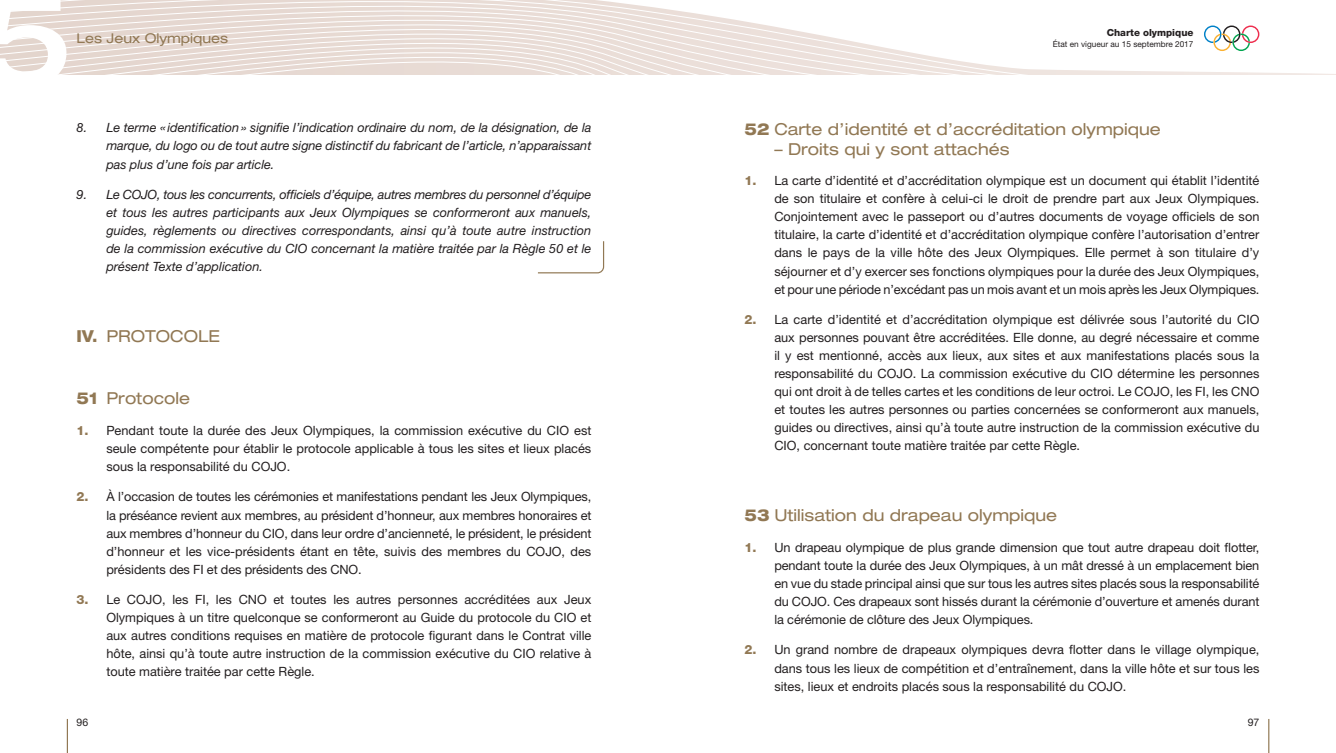
<style>
.page{position:relative;width:1336px;height:753px;background:#fff}
.page>*{position:absolute;margin:0;border:0;box-sizing:border-box;transform-origin:0 0}
.t1{font:expanded 16.5px "Helvetica Neue LT Std";color:#917854}
.t2{font:expanded 13.5px "Helvetica Neue LT Std";color:#917854}
.t3{font:12.75px/18px "Helvetica Neue LT Std";color:#231f20;text-align:justify}
.t4{font:italic 12.75px/18px "Helvetica Neue LT Std";letter-spacing:-.005em;color:#231f20;text-align:justify}
.t5{font:10.5px "Helvetica Neue LT Std";color:#231f20}
.t6{font:800 9.75px "Helvetica Neue LT Std";color:#231f20}
.t7{font:8.25px "Helvetica Neue LT Std";color:#231f20}
.s1{font-weight:800}
.s2{font-weight:800;color:#917854}
</style>
<div class="page">
<svg style="left:1104px;top:25px;width:218px;height:49px"></svg>
<svg style="left:66px;top:0;width:1038px;height:75px"></svg>
<svg style="left:1203px;top:26px;width:56px;height:25px"></svg>
<hr style="left:1267px;top:719px;width:2px;height:34px;background:#917854">
<hr style="left:67px;top:719px;width:1px;height:34px;background:#917854">
<svg style="left:0;top:0;width:66px;height:75px"></svg>
<svg style="left:537px;top:241px;width:67px;height:33px"></svg>
<p class="t2" style="left:77px;top:30px;width:153px">Les Jeux Olympiques</p>
<p class="t6" style="left:1106px;top:27px;width:88px">Charte olympique</p>
<p class="t7" style="left:1052px;top:39px;width:142px">état en vigueur au 15 septembre 2017</p>
<p class="t4" style="left:106px;top:119px;width:486px;text-indent:-30px">8. Le terme «identification» signifie l’indication ordinaire du nom, de la désignation, de la marque, du logo ou de tout autre signe distinctif du fabricant de l’article, n’apparaissant pas plus d’une fois par article.</p>
<p class="t4" style="left:106px;top:185px;width:486px;text-indent:-30px">9. Le COJO, tous les concurrents, officiels d’équipe, autres membres du personnel d’équipe et tous les autres participants aux Jeux Olympiques se conformeront aux manuels, guides, règlements ou directives correspondants, ainsi qu’à toute autre instruction de la commission exécutive du CIO concernant la matière traitée par la Règle 50 et le présent Texte d’application.</p>
<p class="t1" style="left:77px;top:326px;width:56px"><span class="s1">IV.</span>Protocol</p>
<p class="t1" style="left:208px;top:326px;width:13px">e</p>
<p class="t1" style="left:77px;top:388px;width:115px"><span class="s1">51</span> Protocole</p>
<p class="t3" style="left:106px;top:421px;width:486px;text-indent:-30px"><span class="s2">1.</span> Pendant toute la durée des Jeux Olympiques, la commission exécutive du CIO est seule compétente pour établir le protocole applicable à tous les sites et lieux placés sous la responsabilité du COJO.</p>
<p class="t3" style="left:106px;top:488px;width:486px;text-indent:-30px"><span class="s2">2.</span> À l’occasion de toutes les cérémonies et manifestations pendant les Jeux Olympiques, la préséance revient aux membres, au président d’honneur, aux membres honoraires et aux membres d’honneur du CIO, dans leur ordre d’ancienneté, le président, le président d’honneur et les vice-présidents étant en tête, suivis des membres du COJO, des présidents des FI et des présidents des CNO.</p>
<p class="t3" style="left:106px;top:590px;width:486px;text-indent:-30px"><span class="s2">3.</span> Le COJO, les FI, les CNO et toutes les autres personnes accréditées aux Jeux Olympiques à un titre quelconque se conformeront au Guide du protocole du CIO et aux autres conditions requises en matière de protocole figurant dans le Contrat ville hôte, ainsi qu’à toute autre instruction de la commission exécutive du CIO relative à toute matière traitée par cette Règle.</p>
<p class="t1" style="left:744px;top:119px;width:417px"><span class="s1">52</span> Carte d’identité et d’accréditation olympique</p>
<p class="t1" style="left:774px;top:139px;width:237px">– Droits qui y sont attachés</p>
<p class="t3" style="left:774px;top:172px;width:486px;text-align:left;text-indent:-30px"><span class="s2">1.</span> La carte d’identité et d’accréditation olympique est un document qui établit l’identité de son titulaire et confère à celui-ci le droit de prendre part aux Jeux Olympiques.<br>Conjointement avec le passeport ou d’autres documents de voyage officiels de son titulaire, la carte d’identité et d’accréditation olympique confère l’autorisation d’entrer dans le pays de la ville hôte des Jeux Olympiques. Elle permet à son titulaire d’y séjourner et d’y exercer ses fonctions olympiques pour la durée des Jeux Olympiques, et pour une période n’excédant pas un mois avant et un mois après les Jeux Olympiques.</p>
<p class="t3" style="left:774px;top:310px;width:486px;text-indent:-30px"><span class="s2">2.</span> La carte d’identité et d’accréditation olympique est délivrée sous l’autorité du CIO aux personnes pouvant être accréditées. Elle donne, au degré nécessaire et comme il y est mentionné, accès aux lieux, aux sites et aux manifestations placés sous la responsabilité du COJO. La commission exécutive du CIO détermine les personnes qui ont droit à de telles cartes et les conditions de leur octroi. Le COJO, les FI, les CNO et toutes les autres personnes ou parties concernées se conformeront aux manuels, guides ou directives, ainsi qu’à toute autre instruction de la commission exécutive du CIO, concernant toute matière traitée par cette Règle.</p>
<p class="t1" style="left:744px;top:505px;width:314px"><span class="s1">53</span> Utilisation du drapeau olympique</p>
<p class="t3" style="left:774px;top:538px;width:486px;text-indent:-30px"><span class="s2">1.</span> U n drapeau olympique de plus grande dimension que tout autre drapeau doit flotter, pendant toute la durée des Jeux Olympiques, à un mât dressé à un emplacement bien en vue du stade principal ainsi que sur tous les autres sites placés sous la responsabilité du COJO. Ces drapeaux sont hissés durant la cérémonie d’ouverture et amenés durant la cérémonie de clôture des Jeux Olympiques.</p>
<p class="t3" style="left:774px;top:640px;width:486px;text-indent:-30px"><span class="s2">2.</span> U n grand nombre de drapeaux olympiques devra flotter dans le village olympique, dans tous les lieux de compétition et d’entraînement, dans la ville hôte et sur tous les sites, lieux et endroits placés sous la responsabilité du COJO.</p>
<p class="t5" style="left:77px;top:716px;width:13px">96</p>
<p class="t5" style="left:1247px;top:716px;width:13px">97</p>
</div>
